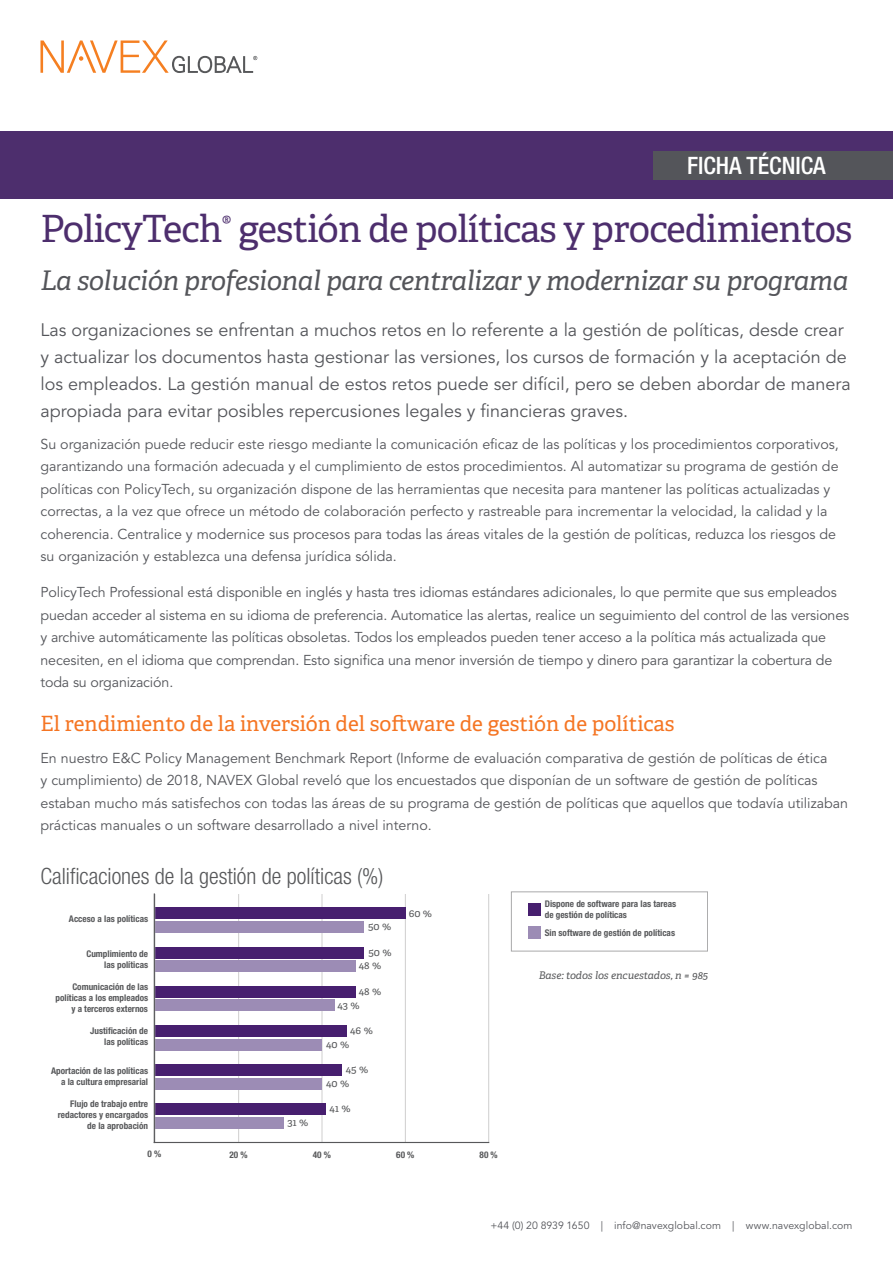
<style>
.page{position:relative;width:893px;height:1263px;background:#fff}
.page>*{position:absolute;margin:0;border:0;box-sizing:border-box;transform-origin:0 0}
.t1{font:37.5px "Adelle";letter-spacing:-.02em;color:#4d2e6d}
.t2{font:italic 27px "Adelle";letter-spacing:-.015em;color:#54555a}
.t3{font:500 condensed 24px "Helvetica Neue LT Std";color:#fff}
.Chart_Title{font:300 condensed 22.5px "Helvetica Neue LT Std";color:#57585a}
.H1-_Orange__SectionT{font:21px "Adelle";color:#f57523}
.Paragraph1-IntroText{font:18px/27px "Avenir LT Std";color:#54555a}
.Body_Copy{font:14.25px/22.5px "Avenir LT Std";color:#54555a}
.t4{font:10.5px "Avenir LT Std";letter-spacing:.005em;color:#54555a}
.Chart_Note{font:italic 10.5px "Adelle";color:#57585a}
.t5{font:10.35px/13.8px "Adelle";color:#57585a}
.t6{font:700 condensed 9.15px/11.1px "Helvetica Neue LT Std";color:#57585a;text-align:right}
</style>
<div class="page">
<hr style="left:322px;top:894px;width:1px;height:248px;background:#cfcece">
<hr style="left:488px;top:894px;width:1px;height:248px;background:#cfcece">
<hr style="left:238px;top:894px;width:1px;height:248px;background:#cfcece">
<hr style="left:405px;top:894px;width:1px;height:248px;background:#cfcece">
<div style="left:154px;top:908px;width:251px;height:11px;background:#471f6f"></div>
<div style="left:154px;top:921px;width:210px;height:12px;background:#9c8cb5"></div>
<div style="left:154px;top:1103px;width:172px;height:12px;background:#471f6f"></div>
<div style="left:154px;top:1117px;width:130px;height:11px;background:#9c8cb5"></div>
<div style="left:154px;top:1064px;width:188px;height:11px;background:#471f6f"></div>
<div style="left:154px;top:1078px;width:167px;height:11px;background:#9c8cb5"></div>
<div style="left:154px;top:1025px;width:193px;height:11px;background:#471f6f"></div>
<div style="left:154px;top:1039px;width:167px;height:11px;background:#9c8cb5"></div>
<div style="left:154px;top:986px;width:201px;height:11px;background:#471f6f"></div>
<div style="left:154px;top:1000px;width:181px;height:11px;background:#9c8cb5"></div>
<div style="left:154px;top:947px;width:210px;height:11px;background:#471f6f"></div>
<div style="left:154px;top:960px;width:201px;height:12px;background:#9c8cb5"></div>
<hr style="left:155px;top:894px;width:1px;height:248px;background:#a9a9aa">
<hr style="left:154px;top:1142px;width:335px;height:1px;background:#57585a">
<hr style="left:154px;top:894px;width:1px;height:248px;background:#57585a">
<div style="left:511px;top:891px;width:197px;height:60px;border:1px solid #a9a9aa"></div>
<div style="left:528px;top:903px;width:12px;height:12px;background:#471f6f"></div>
<div style="left:528px;top:926px;width:12px;height:12px;background:#9c8cb5"></div>
<div style="left:0;top:131px;width:893px;height:68px;background:#4d2e6d"></div>
<div style="left:653px;top:151px;width:240px;height:28px;background:#54555a"></div>
<svg style="left:40px;top:40px;width:217px;height:33px"></svg>
<h3 class="t3" style="left:687px;top:151px;width:140px">FICHA TÉCNICA</h3>
<h1 class="t1" style="left:40px;top:201px;width:813px">PolicyTech<sup>®</sup> gestión de políticas y procedimientos</h1>
<h2 class="t2" style="left:40px;top:261px;width:809px">La solución profesional para centralizar y modernizar su programa</h2>
<p class="Paragraph1-IntroText" style="left:40px;top:317px;width:812px">Las organizaciones se enfrentan a muchos retos en lo referente a la gestión de políticas, desde crear y actualizar los documentos hasta gestionar las versiones, los cursos de formación y la aceptación de los empleados. La gestión manual de estos retos puede ser difícil, pero se deben abordar de manera apropiada para evitar posibles repercusiones legales y financieras graves.</p>
<p class="Body_Copy" style="left:40px;top:433px;width:800px">Su organización puede reducir este riesgo mediante la comunicación eficaz de las políticas y los procedimientos corporativos, garantizando una formación adecuada y el cumplimiento de estos procedimientos. Al automatizar su programa de gestión de políticas con PolicyTech, su organización dispone de las herramientas que necesita para mantener las políticas actualizadas y correctas, a la vez que ofrece un método de colaboración perfecto y rastreable para incrementar la velocidad, la calidad y la coherencia. Centralice y modernice sus procesos para todas las áreas vitales de la gestión de políticas, reduzca los riesgos de su organización y establezca una defensa jurídica sólida.</p>
<p class="Body_Copy" style="left:40px;top:581px;width:810px">PolicyTech Professional está disponible en inglés y hasta tres idiomas estándares adicionales, lo que permite que sus empleados puedan acceder al sistema en su idioma de preferencia. Automatice las alertas, realice un seguimiento del control de las versiones y archive automáticamente las políticas obsoletas. Todos los empleados pueden tener acceso a la política más actualizada que necesiten, en el idioma que comprendan. Esto significa una menor inversión de tiempo y dinero para garantizar la cobertura de toda su organización.</p>
<p class="H1-_Orange__SectionT" style="left:40px;top:708px;width:635px">El rendimiento de la inversión del software de gestión de políticas</p>
<p class="Body_Copy" style="left:40px;top:747px;width:809px">En nuestro E&amp;C Policy Management Benchmark Report (Informe de evaluación comparativa de gestión de políticas de ética<br>y cumplimiento) de 2018, NAVEX Global reveló que los encuestados que disponían de un software de gestión de políticas estaban mucho más satisfechos con todas las áreas de su programa de gestión de políticas que aquellos que todavía utilizaban prácticas manuales o un software desarrollado a nivel interno.</p>
<p class="Chart_Title" style="left:40px;top:863px;width:344px">Calificaciones de la gestión de políticas (%)</p>
<p class="t6" style="left:69px;top:913px;width:81px">Acceso a las políticas</p>
<p class="t5" style="left:368px;top:919px;width:25px">50 %</p>
<p class="t5" style="left:409px;top:905px;width:25px">60 %</p>
<p class="t6" style="left:86px;top:948px;width:63px">Cumplimiento de las políticas</p>
<p class="t6" style="left:56px;top:981px;width:94px">Comunicación de las políticas a los empleados y a terceros externos</p>
<p class="t5" style="left:359px;top:945px;width:34px;text-indent:10px">50 %<br>48 %</p>
<p class="t5" style="left:337px;top:997px;width:24px">43 %</p>
<p class="t5" style="left:359px;top:984px;width:24px">48 %</p>
<p class="t6" style="left:90px;top:1025px;width:59px">Justificación de las políticas</p>
<p class="t6" style="left:51px;top:1065px;width:99px">Aportación de las políticas a la cultura empresarial</p>
<p class="t5" style="left:350px;top:1023px;width:24px">46 %</p>
<p class="t5" style="left:326px;top:1036px;width:25px">40 %</p>
<p class="t5" style="left:326px;top:1076px;width:25px">40 %</p>
<p class="t5" style="left:346px;top:1062px;width:24px">45 %</p>
<p class="t6" style="left:58px;top:1098px;width:92px">Flujo de trabajo entre redactores y encargados de la aprobación</p>
<p class="t5" style="left:287px;top:1115px;width:22px">31 %</p>
<p class="t5" style="left:330px;top:1101px;width:23px">41 %</p>
<p class="t6" style="left:147px;top:1148px;width:15px">0 %</p>
<p class="t6" style="left:230px;top:1149px;width:20px">20 %</p>
<p class="t6" style="left:313px;top:1149px;width:20px">40 %</p>
<p class="t6" style="left:396px;top:1149px;width:20px">60 %</p>
<p class="t6" style="left:480px;top:1149px;width:20px">80 %</p>
<p class="t6" style="left:545px;top:898px;width:133px;text-align:left">Dispone de software para las tareas de gestión de políticas</p>
<p class="t6" style="left:545px;top:927px;width:132px">Sin software de gestión de políticas</p>
<p class="Chart_Note" style="left:539px;top:967px;width:171px">Base: todos los encuestados, n = 985</p>
<p class="t4" style="left:490px;top:1219px;width:363px">+44 (0) 20 8939 1650 | info@navexglobal.com | www.navexglobal.com</p>
</div>
